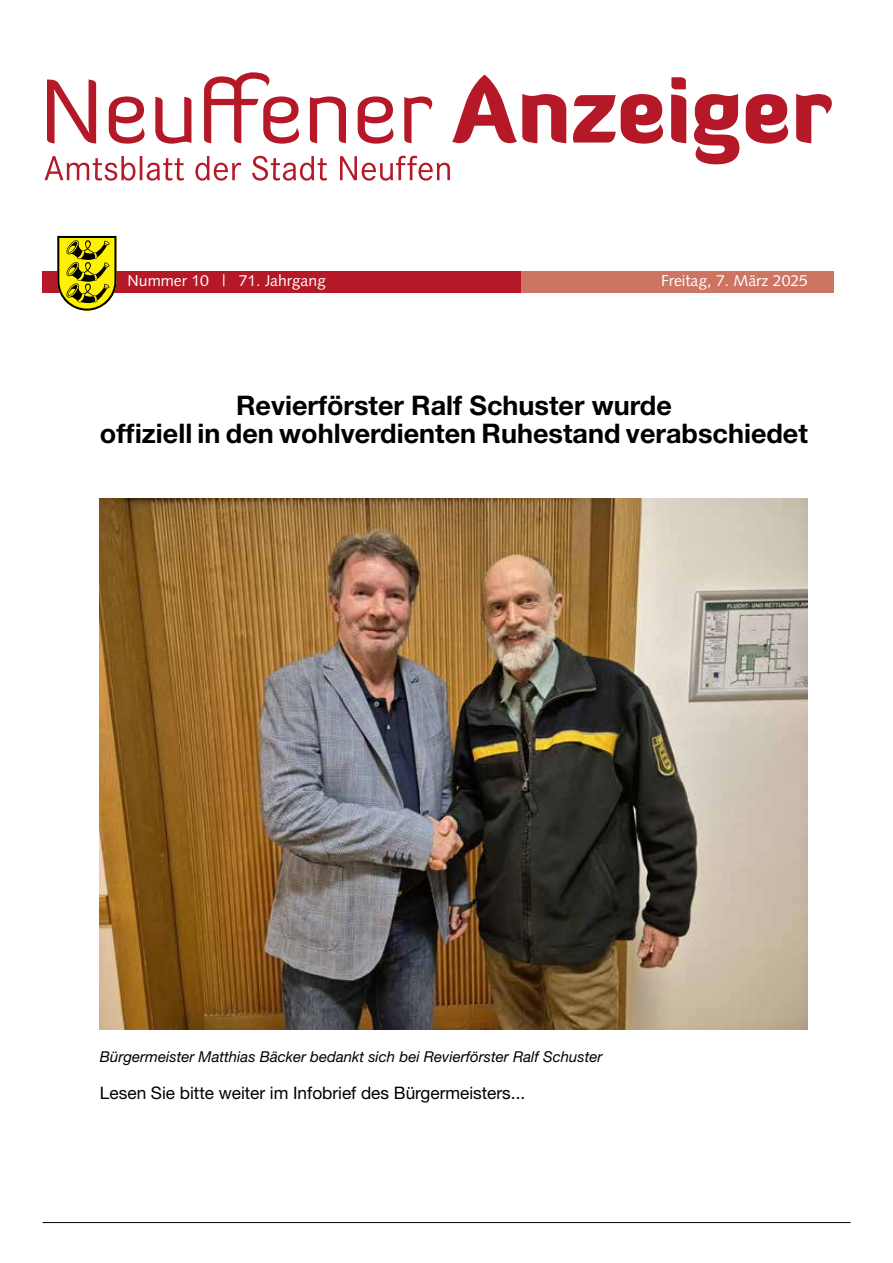
<style>
.page{position:relative;width:893px;height:1263px;background:#fff}
.page>*{position:absolute;margin:0;border:0;box-sizing:border-box;transform-origin:0 0}
.t1{font:700 27px/28.5px "Helvetica Neue";color:#000;text-align:center}
.t2{font:17.25px "Helvetica Neue";color:#000}
.t3{font:15.75px "Syntax";color:#fff}
.t4{font:italic 15px "Helvetica Neue";color:#000}
</style>
<div class="page">
<div style="left:43px;top:271px;width:711px;height:22px;background:#b51827"></div>
<svg style="left:57px;top:236px;width:59px;height:75px;background:#b2a915"></svg>
<div style="left:521px;top:271px;width:312px;height:22px;background:#cd7463"></div>
<svg style="left:47px;top:72px;width:785px;height:92px"></svg>
<svg style="left:45px;top:156px;width:405px;height:25px"></svg>
<img style="left:100px;top:498px;width:708px;height:531px">
<hr style="left:43px;top:1222px;width:807px;height:1px;background:#000">
<p class="t3" style="left:128px;top:271px;width:200px">Nummer 10 | 71. Jahrgang</p>
<p class="t3" style="left:661px;top:271px;width:148px">Freitag, 7. März 2025</p>
<p class="t1" style="left:100px;top:390px;width:709px">Revierförster Ralf Schuster wurde<br>offiziell in den wohlverdienten Ruhestand verabschiedet</p>
<p class="t4" style="left:100px;top:1047px;width:504px">Bürgermeister Matthias Bäcker bedankt sich bei Revierförster Ralf Schuster</p>
<p class="t2" style="left:100px;top:1082px;width:427px">Lesen Sie bitte weiter im Infobrief des Bürgermeisters...</p>
</div>
